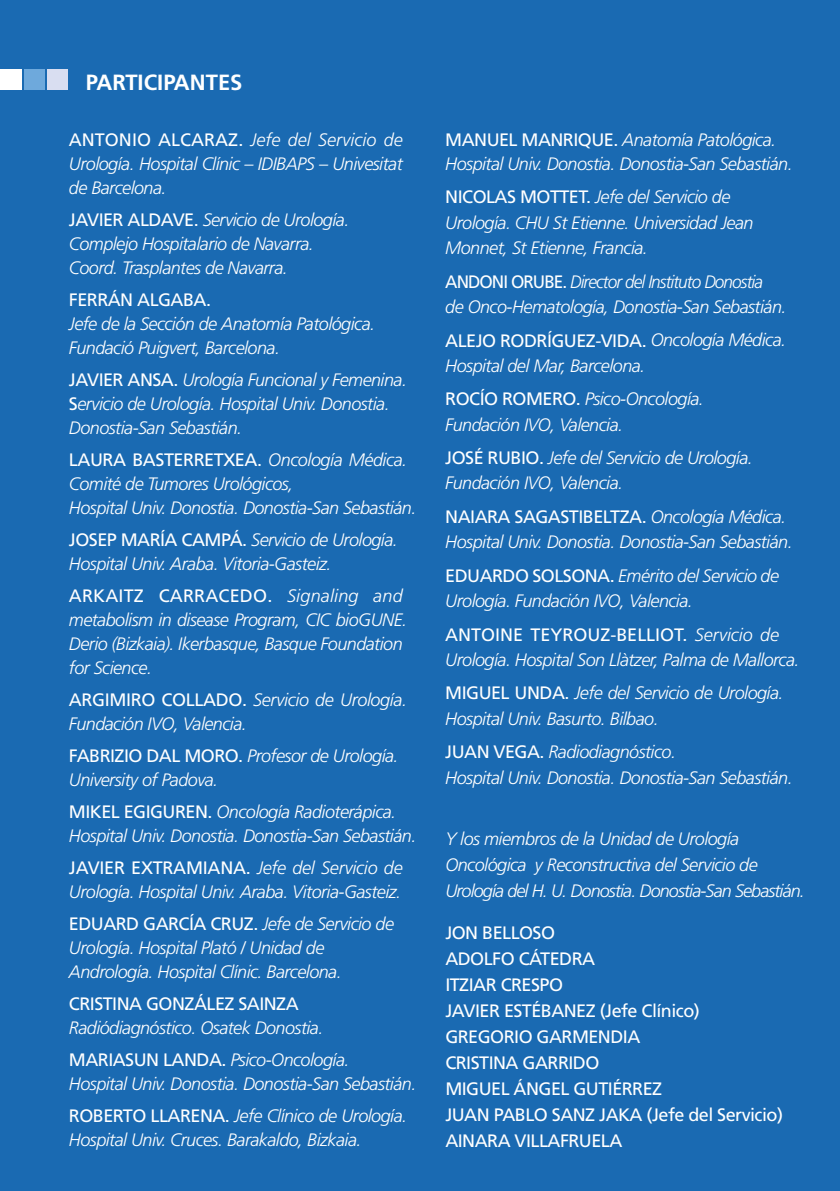
<style>
.page{position:relative;width:840px;height:1191px;background:#fff}
.page>*{position:absolute;margin:0;border:0;box-sizing:border-box;transform-origin:0 0}
.t1{font:700 22px "Frutiger LT Std";color:#fff}
.t2{font:italic 300 18px/24px "Frutiger LT Std";letter-spacing:-.03em;color:#fff}
.t3{font:18px/26px "Frutiger LT Std";letter-spacing:-.03em;color:#fff}
.t4{font:italic 300 18px/25.4px "Frutiger LT Std";letter-spacing:-.03em;color:#fff;scale:.95 1}
.s1{font-weight:400;font-style:normal}
</style>
<div class="page">
<div style="left:0;top:0;width:839px;height:1191px;background:#1a6ab2"></div>
<img style="left:837px;top:1129px;width:2px;height:62px">
<div style="left:0;top:69px;width:21px;height:21px;background:#fff"></div>
<div style="left:24px;top:69px;width:21px;height:21px;background:#6ea9dc"></div>
<div style="left:48px;top:69px;width:20px;height:21px;background:#d9def1"></div>
<p class="t1" style="left:86px;top:69px;width:158px">PARTICIPANTES</p>
<p class="t2" style="left:69px;top:128px;width:335px;text-align:justify"><span class="s1">ANTONIO ALCARAZ.</span> Jefe del Servicio de Urología. Hospital Clínic – IDIBAPS – Univesitat de Barcelona.</p>
<p class="t2" style="left:69px;top:208px;width:282px"><span class="s1">JAVIER ALDAVE.</span> Servicio de Urología.<br>Complejo Hospitalario de Navarra.<br>Coord. Trasplantes de Navarra.</p>
<p class="t3" style="left:69px;top:287px;width:143px">FERRÁN ALGABA.</p>
<p class="t2" style="left:69px;top:312px;width:307px">Jefe de la Sección de Anatomía Patológica.<br>Fundació Puigvert, Barcelona.</p>
<p class="t2" style="left:69px;top:368px;width:339px"><span class="s1">JAVIER ANSA.</span> Urología Funcional y Femenina.<br><span class="s1">S</span>ervicio de Urología. Hospital Univ. Donostia.<br>Donostia-San Sebastián.</p>
<p class="t2" style="left:69px;top:448px;width:349px"><span class="s1">LAURA BASTERRETXEA.</span> Oncología Médica.<br>Comité de Tumores Urológicos,<br>Hospital Univ. Donostia. Donostia-San Sebastián.</p>
<p class="t2" style="left:69px;top:528px;width:330px"><span class="s1">JOSEP MARÍA CAMPÁ.</span> Servicio de Urología.<br>Hospital Univ. Araba. Vitoria-Gasteiz.</p>
<p class="t2" style="left:69px;top:584px;width:339px"><span class="s1">ARKAITZ CARRACEDO.</span> Signaling and metabolism in disease Program, CIC bioGUNE.<br>Derio (Bizkaia). Ikerbasque, Basque Foundation for Science.</p>
<p class="t2" style="left:69px;top:688px;width:339px"><span class="s1">ARGIMIRO COLLADO.</span> Servicio de Urología.<br>Fundación IVO, Valencia.</p>
<p class="t2" style="left:69px;top:744px;width:331px"><span class="s1">FABRIZIO DAL MORO.</span> Profesor de Urología.<br>University of Padova.</p>
<p class="t2" style="left:69px;top:800px;width:349px"><span class="s1">MIKEL EGIGUREN.</span> Oncología Radioterápica.<br>Hospital Univ. Donostia. Donostia-San Sebastián.</p>
<p class="t2" style="left:69px;top:856px;width:335px"><span class="s1">JAVIER EXTRAMIANA.</span> Jefe del Servicio de<br>Urología. Hospital Univ. Araba. Vitoria-Gasteiz.</p>
<p class="t2" style="left:69px;top:912px;width:326px"><span class="s1">EDUARD GARCÍA CRUZ.</span> Jefe de Servicio de<br>Urología. Hospital Plató / Unidad de<br>Andrología. Hospital Clínic. Barcelona.</p>
<p class="t3" style="left:69px;top:991px;width:231px">CRISTINA GONZÁLEZ SAINZA</p>
<p class="t2" style="left:69px;top:1012px;width:282px;line-height:32px">Radiódiagnóstico. Osatek Donostia.<br><span class="s1">MARIASUN LANDA.</span> Psico-Oncología.</p>
<p class="t2" style="left:69px;top:1068px;width:349px;line-height:32px">Hospital Univ. Donostia. Donostia-San Sebastián.<br><span class="s1">ROBERTO LLARENA.</span> Jefe Clínico de Urología.</p>
<p class="t2" style="left:69px;top:1128px;width:294px">Hospital Univ. Cruces. Barakaldo, Bizkaia.</p>
<p class="t2" style="left:445px;top:128px;width:349px"><span class="s1">MANUEL MANRIQUE.</span> Anatomía Patológica.<br>Hospital Univ. Donostia. Donostia-San Sebastián.</p>
<p class="t2" style="left:445px;top:184px;width:309px;line-height:25.4px"><span class="s1">NICOLAS MOTTET.</span> Jefe del Servicio de<br>Urología. CHU St Etienne. Universidad Jean<br>Monnet, St Etienne, Francia.</p>
<p class="t4" style="left:445px;top:269px;width:360px"><span class="s1">ANDONI ORUBE.</span> Director del Instituto Donostia<br>de Onco-Hematología, Donostia-San Sebastián.</p>
<p class="t2" style="left:445px;top:328px;width:342px;line-height:25.2px"><span class="s1">ALEJO RODRÍGUEZ-VIDA.</span> Oncología Médica.<br>Hospital del Mar, Barcelona.</p>
<p class="t2" style="left:445px;top:386px;width:260px;line-height:25.4px"><span class="s1">ROCÍO ROMERO.</span> Psico-Oncología.<br>Fundación IVO, Valencia.</p>
<p class="t2" style="left:445px;top:445px;width:309px;line-height:25.4px"><span class="s1">JOSÉ RUBIO.</span> Jefe del Servicio de Urología.<br>Fundación IVO, Valencia.</p>
<p class="t2" style="left:445px;top:504px;width:349px;line-height:25.2px"><span class="s1">NAIARA SAGASTIBELTZA.</span> Oncología Médica.<br>Hospital Univ. Donostia. Donostia-San Sebastián.</p>
<p class="t2" style="left:445px;top:563px;width:335px;line-height:25.4px"><span class="s1">EDUARDO SOLSONA.</span> Emérito del Servicio de<br>Urología. Fundación IVO, Valencia.</p>
<p class="t2" style="left:445px;top:622px;width:355px;line-height:25.2px"><span class="s1">ANTOINE TEYROUZ-BELLIOT.</span> Servicio de<br>Urología. Hospital Son Llàtzer, Palma de Mallorca.</p>
<p class="t2" style="left:445px;top:680px;width:339px;line-height:25.4px"><span class="s1">MIGUEL UNDA.</span> Jefe del Servicio de Urología.<br>Hospital Univ. Basurto. Bilbao.</p>
<p class="t2" style="left:445px;top:739px;width:349px;line-height:25.4px"><span class="s1">JUAN VEGA.</span> Radiodiagnóstico.<br>Hospital Univ. Donostia. Donostia-San Sebastián.</p>
<p class="t2" style="left:445px;top:825px;width:361px;line-height:26px">Y los miembros de la Unidad de Urología<br>Oncológica y Reconstructiva del Servicio de<br>Urología del H. U. Donostia. Donostia-San Sebastián.</p>
<p class="t3" style="left:445px;top:919px;width:339px">JON BELLOSO<br>ADOLFO CÁTEDRA<br>ITZIAR CRESPO<br>JAVIER ESTÉBANEZ (Jefe Clínico)<br>GREGORIO GARMENDIA<br>CRISTINA GARRIDO<br>MIGUEL ÁNGEL GUTIÉRREZ<br>JUAN PABLO SANZ JAKA (Jefe del Servicio)<br>AINARA VILLAFRUELA</p>
</div>
